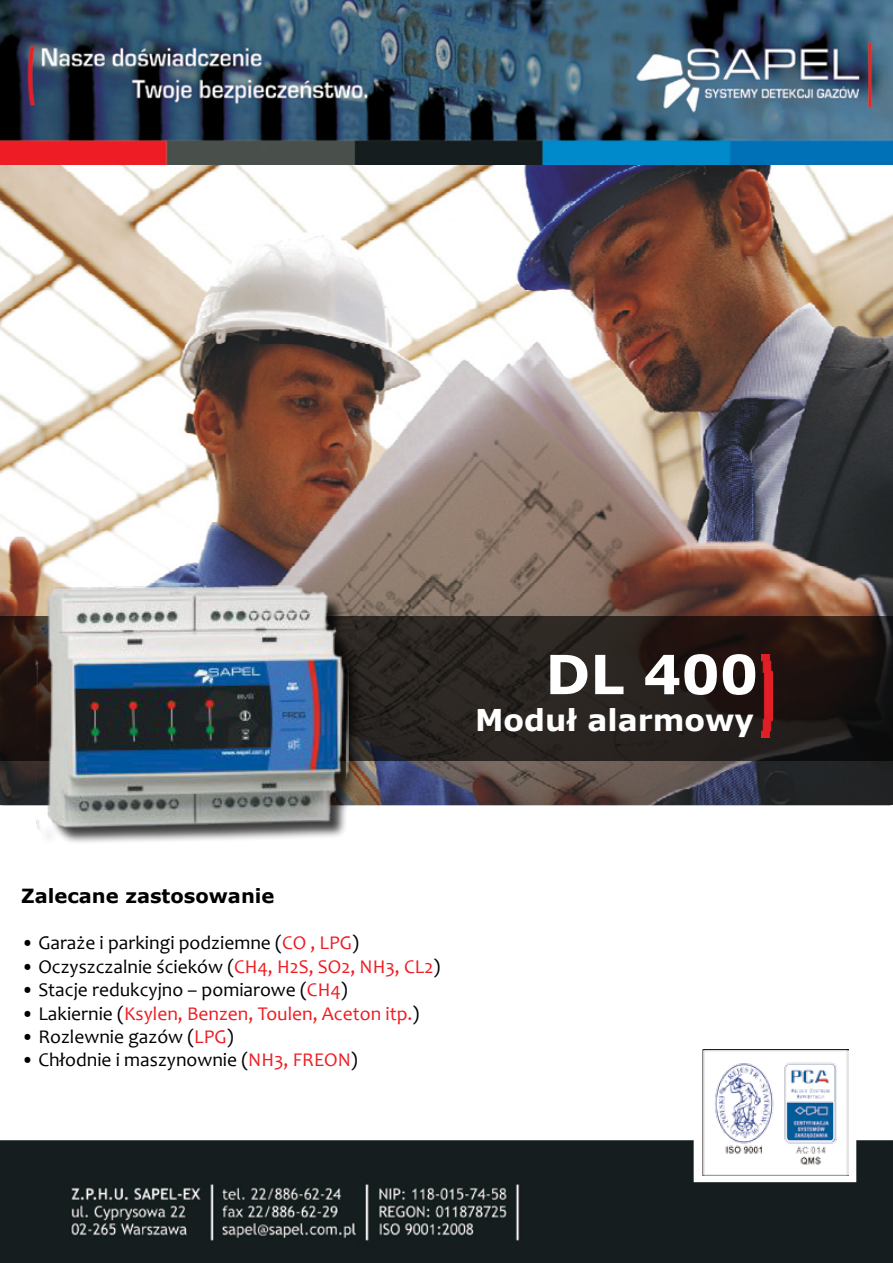
<style>
.page{position:relative;width:893px;height:1263px;background:#fff}
.page>*{position:absolute;margin:0;border:0;box-sizing:border-box;transform-origin:0 0}
.t1{font:700 54px "Verdana";color:#fff}
.t2{font:700 30px "Verdana";color:#fff}
.t3{font:19.5px "Candara";color:#000}
.t4{font:19.5px "Candara";color:#ed1d24}
.t5{font:700 19.5px "Verdana";color:#000}
.s1{color:#ed1d24}
.s2{color:#000}
</style>
<div class="page">
<img style="left:0;top:165px;width:893px;height:640px">
<img style="left:0;top:0;width:893px;height:165px">
<img style="left:703px;top:1049px;width:145px;height:91px">
<svg style="left:0;top:617px;width:893px;height:144px;background:#241d19"></svg>
<div style="left:38px;top:588px;width:329px;height:259px;background:#000;opacity:.75"></div>
<img style="left:35px;top:586px;width:313px;height:258px">
<img style="left:761px;top:655px;width:11px;height:82px">
<img style="left:0;top:1140px;width:893px;height:123px">
<h1 class="t1" style="left:545px;top:636px;width:214px">DL 400</h1>
<h2 class="t2" style="left:475px;top:699px;width:280px">Moduł alarmowy</h2>
<p class="t5" style="left:21px;top:882px;width:255px">Zalecane zastosowanie</p>
<p class="t3" style="left:21px;top:931px;width:339px">• Garaże i parkingi podziemne (<span class="s1">CO , LPG</span>)</p>
<p class="t3" style="left:21px;top:954px;width:420px">• Oczyszczalnie ścieków (<span class="s1">CH4, H2S, SO2, NH3, CL2</span>)</p>
<p class="t3" style="left:21px;top:978px;width:328px">• Stacje redukcyjno – pomiarowe (<span class="s1">CH4</span>)</p>
<p class="t4" style="left:21px;top:1001px;width:400px"><span class="s2">• Lakiernie (</span>Ksylen, Benzen, Toulen, Aceton itp.<span class="s2">)</span></p>
<p class="t3" style="left:21px;top:1024px;width:214px">• Rozlewnie gazów (<span class="s1">LPG</span>)</p>
<p class="t3" style="left:21px;top:1048px;width:338px">• Chłodnie i maszynownie (<span class="s1">NH3, FREON</span>)</p>
</div>
